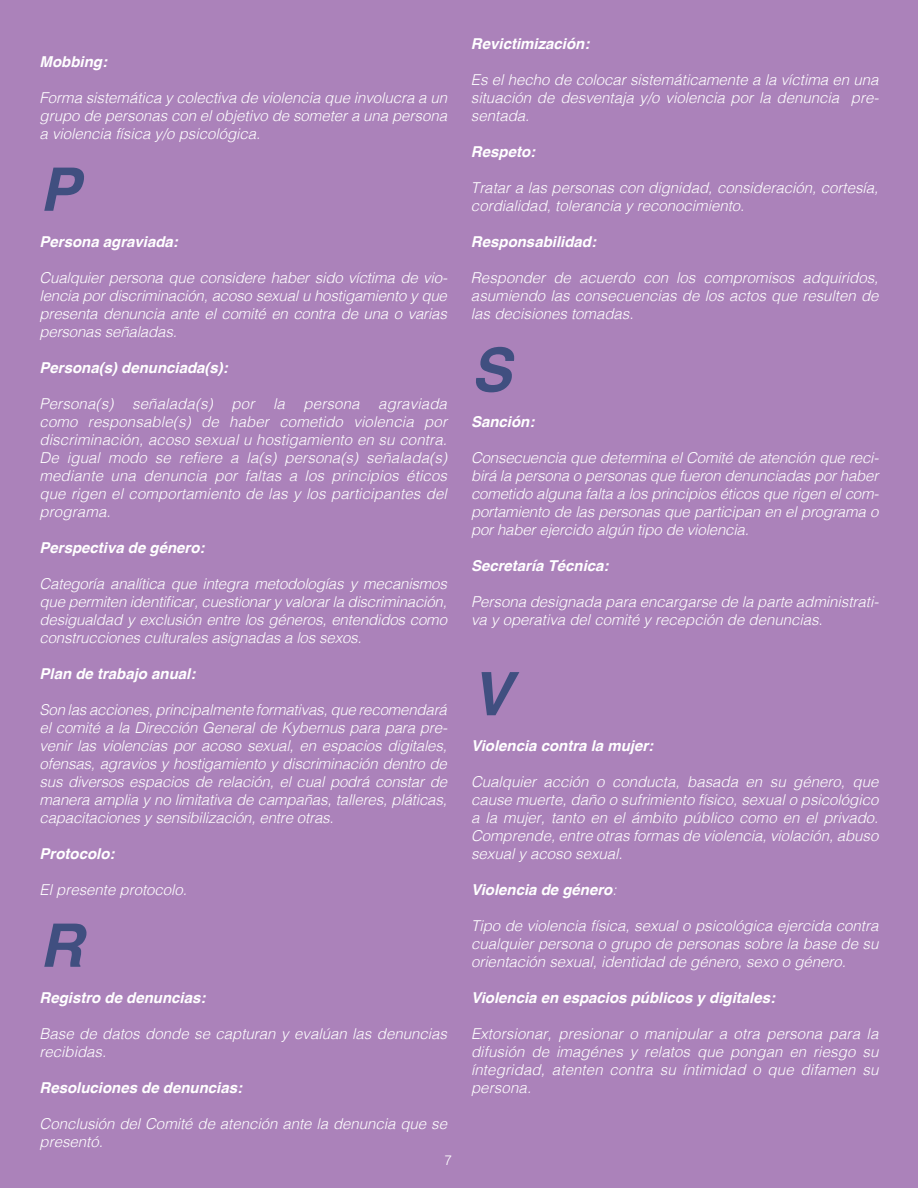
<style>
.page{position:relative;width:918px;height:1188px;background:#ab82ba}
.page>*{position:absolute;margin:0;border:0;box-sizing:border-box;transform-origin:0 0}
.t1{font:italic 700 60px "Helvetica";color:#404f80}
.t2{font:italic 300 15px/18px "Helvetica";color:#fff;text-align:justify}
.t3{font:italic 700 15px "Helvetica";color:#fff}
.t4{font:300 13.5px "Helvetica";color:#fff}
.s1{font-weight:300}
</style>
<div class="page">
<p class="t3" style="left:40px;top:49px;width:69px">Mobbing:</p>
<p class="t2" style="left:40px;top:88px;width:409px">Forma sistemática y colectiva de violencia que involucra a un grupo de personas con el objetivo de someter a una persona a violencia física y/o psicológica.</p>
<h1 class="t1" style="left:40px;top:140px;width:42px">P</h1>
<p class="t3" style="left:40px;top:229px;width:140px">Persona agraviada:</p>
<p class="t2" style="left:40px;top:268px;width:409px">Cualquier persona que considere haber sido víctima de vio&shy;lencia por discriminación, acoso sexual u hostigamiento y que presenta denuncia ante el comité en contra de una o varias personas señaladas.</p>
<p class="t3" style="left:40px;top:355px;width:190px">Persona(s) denunciada(s):</p>
<p class="t2" style="left:40px;top:394px;width:409px">Persona(s) señalada(s) por la persona agraviada como responsable(s) de haber cometido violencia por discriminación, acoso sexual u hostigamiento en su contra.<br>De igual modo se refiere a la(s) persona(s) señalada(s) mediante una denuncia por faltas a los principios éticos que rigen el comportamiento de las y los participantes del programa.</p>
<p class="t3" style="left:40px;top:535px;width:167px">Perspectiva de género:</p>
<p class="t2" style="left:40px;top:574px;width:409px">Categoría analítica que integra metodologías y mecanismos que permiten identificar, cuestionar y valorar la discriminación, desigualdad y exclusión entre los géneros, entendidos como construcciones culturales asignadas a los sexos.</p>
<p class="t3" style="left:40px;top:661px;width:157px">Plan de trabajo anual:</p>
<p class="t2" style="left:40px;top:700px;width:409px">Son las acciones, principalmente formativas, que recomendará el comité a la Dirección General de Kybernus para para pre&shy;venir las violencias por acoso sexual, en espacios digitales, ofensas, agravios y hostigamiento y discriminación dentro de sus diversos espacios de relación, el cual podrá constar de manera amplia y no limitativa de campañas, talleres, pláticas, capacitaciones y sensibilización, entre otras.</p>
<p class="t3" style="left:40px;top:841px;width:77px">Protocolo:</p>
<p class="t2" style="left:40px;top:880px;width:149px">El presente protocolo.</p>
<h1 class="t1" style="left:40px;top:896px;width:45px">R</h1>
<p class="t3" style="left:40px;top:985px;width:167px">Registro de denuncias:</p>
<p class="t2" style="left:40px;top:1024px;width:409px">Base de datos donde se capturan y evalúan las denuncias recibidas.</p>
<p class="t3" style="left:40px;top:1075px;width:204px">Resoluciones de denuncias:</p>
<p class="t2" style="left:40px;top:1114px;width:409px">Conclusión del Comité de atención ante la denuncia que se presentó.</p>
<p class="t4" style="left:444px;top:1149px;width:9px">7</p>
<p class="t3" style="left:471px;top:32px;width:120px">Revictimización:</p>
<p class="t2" style="left:471px;top:70px;width:409px">Es el hecho de colocar sistemáticamente a la víctima en una situación de desventaja y/o violencia por la denuncia pre&shy;sentada.</p>
<p class="t3" style="left:471px;top:140px;width:66px">Respeto:</p>
<p class="t2" style="left:471px;top:178px;width:409px">Tratar a las personas con dignidad, consideración, cortesía, cordialidad, tolerancia y reconocimiento.</p>
<p class="t3" style="left:471px;top:230px;width:127px">Responsabilidad:</p>
<p class="t2" style="left:471px;top:268px;width:409px">Responder de acuerdo con los compromisos adquiridos, asumiendo las consecuencias de los actos que resulten de las decisiones tomadas.</p>
<h1 class="t1" style="left:471px;top:321px;width:42px">S</h1>
<p class="t3" style="left:471px;top:410px;width:65px">Sanción:</p>
<p class="t2" style="left:471px;top:448px;width:409px">Consecuencia que determina el Comité de atención que reci&shy;birá la persona o personas que fueron denunciadas por haber cometido alguna falta a los principios éticos que rigen el com&shy;portamiento de las personas que participan en el programa o por haber ejercido algún tipo de violencia.</p>
<p class="t3" style="left:471px;top:554px;width:139px">Secretaría Técnica:</p>
<p class="t2" style="left:471px;top:592px;width:409px">Persona designada para encargarse de la parte administrati&shy;va y operativa del comité y recepción de denuncias.</p>
<h1 class="t1" style="left:471px;top:645px;width:42px">V</h1>
<p class="t3" style="left:471px;top:734px;width:184px">Violencia contra la mujer:</p>
<p class="t2" style="left:471px;top:772px;width:409px">Cualquier acción o conducta, basada en su género, que cause muerte, daño o sufrimiento físico, sexual o psicológico a la mujer, tanto en el ámbito público como en el privado.<br>Comprende, entre otras formas de violencia, violación, abuso sexual y acoso sexual.</p>
<p class="t3" style="left:471px;top:878px;width:147px">Violencia de género<span class="s1">:</span></p>
<p class="t2" style="left:471px;top:916px;width:409px">Tipo de violencia física, sexual o psicológica ejercida contra cualquier persona o grupo de personas sobre la base de su orientación sexual, identidad de género, sexo o género.</p>
<p class="t3" style="left:471px;top:986px;width:306px">Violencia en espacios públicos y digitales:</p>
<p class="t2" style="left:471px;top:1024px;width:409px">Extorsionar, presionar o manipular a otra persona para la difusión de imagénes y relatos que pongan en riesgo su íntegridad, atenten contra su íntimidad o que difamen su persona.</p>
</div>
